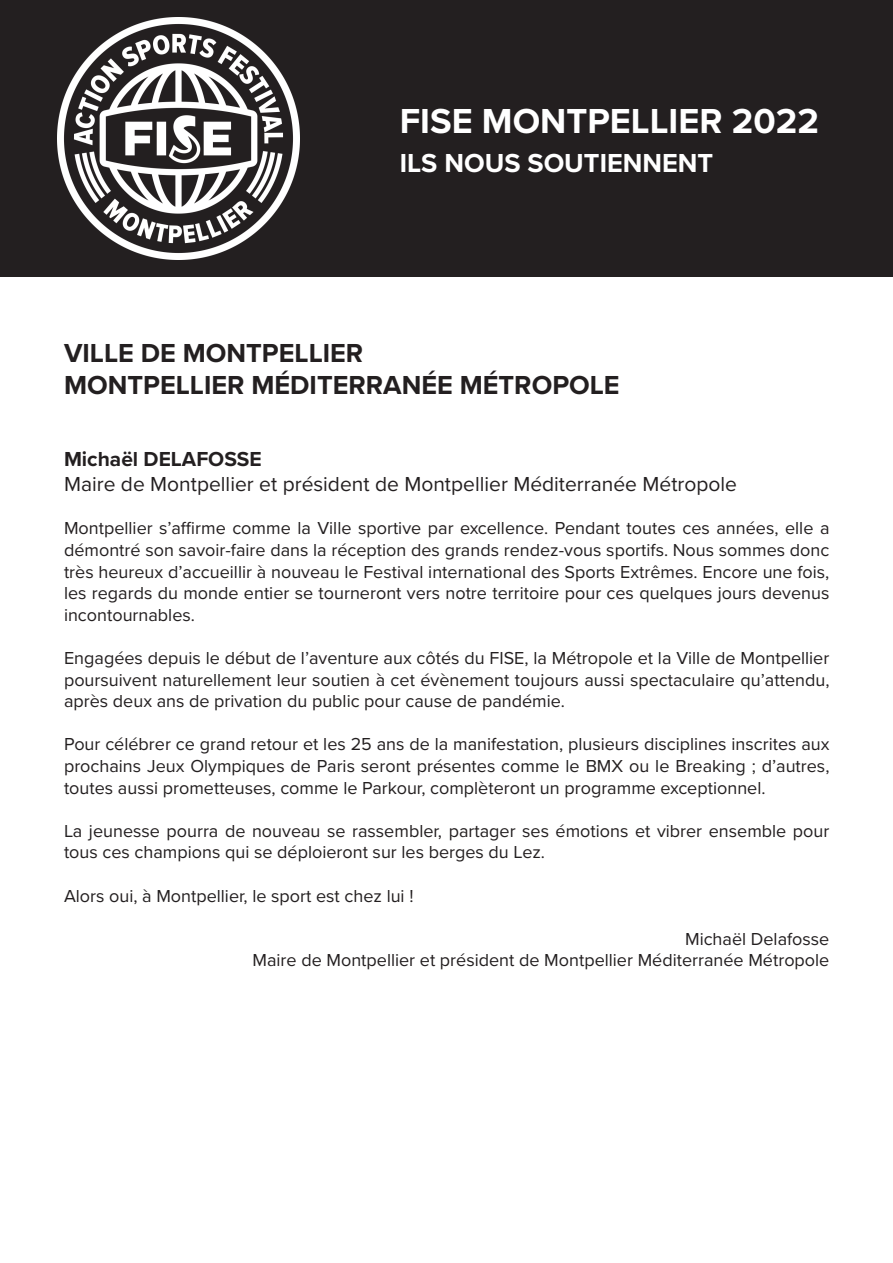
<style>
.page{position:relative;width:893px;height:1263px;background:#fff}
.page>*{position:absolute;margin:0;border:0;box-sizing:border-box;transform-origin:0 0}
.t1{font:700 36px "Proxima Nova";color:#fff}
.Texte{font:700 27px "Proxima Nova";color:#231f20}
.t2{font:700 27px "Proxima Nova";color:#fff}
.Texte-2{font:21px "Proxima Nova";color:#231f20}
.Texte-3{font:700 21px "Proxima Nova";color:#231f20}
.Texte-4{font:18px/21.6px "Proxima Nova";color:#231f20;text-align:justify}
</style>
<div class="page">
<div style="left:0;top:0;width:893px;height:276px;background:#231f20"></div>
<img style="left:57px;top:17px;width:243px;height:242px">
<h1 class="t1" style="left:400px;top:94px;width:421px">FISE MONTPELLIER 2022</h1>
<h2 class="t2" style="left:400px;top:143px;width:315px">ILS NOUS SOUTIENNENT</h2>
<p class="Texte" style="left:64px;top:332px;width:301px">VILLE DE MONTPELLIER</p>
<p class="Texte" style="left:64px;top:365px;width:557px">MONTPELLIER MÉDITERRANÉE MÉTROPOLE</p>
<p class="Texte-3" style="left:64px;top:443px;width:199px">Michaël DELAFOSSE</p>
<p class="Texte-2" style="left:64px;top:468px;width:675px">Maire de Montpellier et président de Montpellier Méditerranée Métropole</p>
<p class="Texte-4" style="left:64px;top:517px;width:767px">Montpellier s’affirme comme la Ville sportive par excellence. Pendant toutes ces années, elle a démontré son savoir-faire dans la réception des grands rendez-vous sportifs. Nous sommes donc très heureux d’accueillir à nouveau le Festival international des Sports Extrêmes. Encore une fois, les regards du monde entier se tourneront vers notre territoire pour ces quelques jours devenus incontournables.</p>
<p class="Texte-4" style="left:64px;top:646px;width:767px">Engagées depuis le début de l’aventure aux côtés du FISE, la Métropole et la Ville de Montpellier poursuivent naturellement leur soutien à cet évènement toujours aussi spectaculaire qu’attendu, après deux ans de privation du public pour cause de pandémie.</p>
<p class="Texte-4" style="left:64px;top:733px;width:767px">Pour célébrer ce grand retour et les 25 ans de la manifestation, plusieurs disciplines inscrites aux prochains Jeux Olympiques de Paris seront présentes comme le BMX ou le Breaking ; d’autres, toutes aussi prometteuses, comme le Parkour, complèteront un programme exceptionnel.</p>
<p class="Texte-4" style="left:64px;top:819px;width:767px">La jeunesse pourra de nouveau se rassembler, partager ses émotions et vibrer ensemble pour tous ces champions qui se déploieront sur les berges du Lez.</p>
<p class="Texte-4" style="left:64px;top:884px;width:351px">Alors oui, à Montpellier, le sport est chez lui !</p>
<p class="Texte-4" style="left:685px;top:927px;width:146px">Michaël Delafosse</p>
<p class="Texte-4" style="left:253px;top:949px;width:578px">Maire de Montpellier et président de Montpellier Méditerranée Métropole</p>
</div>
